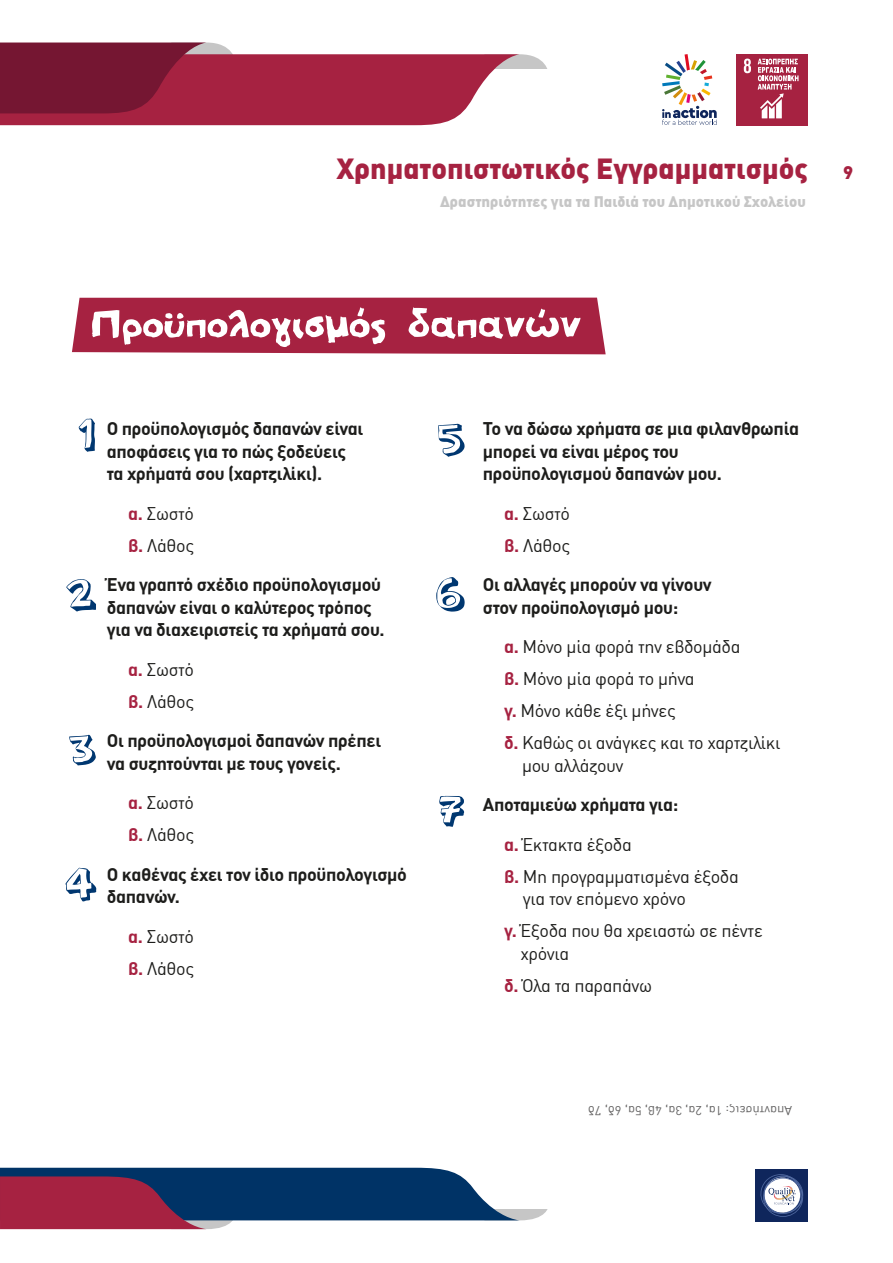
<style>
.page{position:relative;width:893px;height:1263px;background:#fff}
.page>*{position:absolute;margin:0;border:0;box-sizing:border-box;transform-origin:0 0}
.t1{font:54px "PF Amateur Flat Solid";color:#fff}
.t2{font:54px "PF Amateur Thin Shadow";color:#003770}
.t3{font:900 28.5px "DIN Greek";color:#a62241}
.t4{font:700 18px/22.5px "DIN Greek";letter-spacing:-.02em;color:#1d1d1b}
.t5{font:18px/32px "DIN Greek";letter-spacing:-.02em;color:#1d1d1b}
.t6{font:900 15px "DIN Greek";color:#c6c6c6}
.t7{font:12.75px "DIN Greek";color:#646363}
.s1{font-size:18px}
.s2{font-weight:700;color:#a62241}
.s3{color:#a62241}
.s4{font-weight:400}
</style>
<div class="page">
<svg style="left:0;top:43px;width:547px;height:82px"></svg>
<svg style="left:0;top:1168px;width:548px;height:61px"></svg>
<div style="left:756px;top:1169px;width:52px;height:52px;background:#0f265c"></div>
<svg style="left:760px;top:1174px;width:44px;height:43px"></svg>
<div style="left:737px;top:54px;width:71px;height:71px;background:#a62241"></div>
<svg style="left:744px;top:59px;width:7px;height:14px"></svg>
<svg style="left:758px;top:59px;width:40px;height:59px"></svg>
<svg style="left:662px;top:54px;width:55px;height:71px"></svg>
<div style="left:72px;top:298px;width:534px;height:56px;background:#a62241"></div>
<h2 class="t3" style="left:337px;top:152px;width:518px">Χρηματοπιστωτικός Εγγραμματισμός <span class="s1">9</span></h2>
<p class="t6" style="left:440px;top:192px;width:367px">Δραστηριότητες για τα Παιδιά του Δημοτικού Σχολείου</p>
<h1 class="t1" style="left:91px;top:296px;width:492px">Προϋπολογισμός δαπανών</h1>
<h1 class="t2" style="left:78px;top:406px;width:20px">1</h1>
<h1 class="t2" style="left:66px;top:566px;width:32px">2</h1>
<h1 class="t2" style="left:69px;top:720px;width:29px">3</h1>
<h1 class="t2" style="left:65px;top:856px;width:33px">4</h1>
<p class="t4" style="left:107px;top:417px;width:258px">Ο προϋπολογισμός δαπανών είναι αποφάσεις για το πώς ξοδεύεις τα χρήματά σου (χαρτζιλίκι).</p>
<p class="t5" style="left:128px;top:497px;width:68px"><span class="s2">α.</span> Σωστό <span class="s2">β.</span> Λάθος</p>
<p class="t4" style="left:107px;top:573px;width:279px">Ένα γραπτό σχέδιο προϋπολογισμού δαπανών είναι ο καλύτερος τρόπος για να διαχειριστείς τα χρήματά σου.</p>
<p class="t5" style="left:128px;top:653px;width:68px"><span class="s2">α.</span> Σωστό <span class="s2">β.</span> Λάθος</p>
<p class="t4" style="left:107px;top:729px;width:276px">Οι προϋπολογισμοί δαπανών πρέπει να συζητούνται με τους γονείς.</p>
<p class="t5" style="left:128px;top:787px;width:68px"><span class="s2">α.</span> Σωστό <span class="s2">β.</span> Λάθος</p>
<p class="t4" style="left:107px;top:863px;width:302px">Ο καθένας έχει τον ίδιο προϋπολογισμό δαπανών.</p>
<p class="t5" style="left:128px;top:920px;width:68px"><span class="s2">α.</span> Σωστό <span class="s2">β.</span> Λάθος</p>
<h1 class="t2" style="left:438px;top:412px;width:28px">5</h1>
<h1 class="t2" style="left:436px;top:566px;width:30px">6</h1>
<h1 class="t2" style="left:438px;top:781px;width:28px">7</h1>
<p class="t4" style="left:483px;top:417px;width:318px">Το να δώσω χρήματα σε μια φιλανθρωπία μπορεί να είναι μέρος του προϋπολογισμού δαπανών μου.</p>
<p class="t5" style="left:504px;top:497px;width:68px"><span class="s2">α.</span> Σωστό <span class="s2">β.</span> Λάθος</p>
<p class="t4" style="left:483px;top:573px;width:230px">Οι αλλαγές μπορούν να γίνουν στον προϋπολογισμό μου:</p>
<p class="t5" style="left:504px;top:631px;width:278px"><span class="s2">α.</span> Μόνο μία φορά την εβδομάδα<br><span class="s2">β.</span> Μόνο μία φορά το μήνα<br><span class="s2">γ.</span> Μόνο κάθε έξι μήνες<br><span class="s2">δ.</span> Καθώς οι ανάγκες και το χαρτζιλίκι</p>
<p class="t5" style="left:522px;top:749px;width:103px">μου αλλάζουν</p>
<p class="t4" style="left:504px;top:785px;width:176px;line-height:39.5px;text-indent:-21px">Αποταμιεύω χρήματα για: <span class="s3">α.</span> <span class="s4">Έκτακτα έξοδα</span></p>
<p class="t5" style="left:523px;top:865px;width:218px;line-height:22.5px;text-indent:-19px"><span class="s2">β.</span> Μη προγραμματισμένα έξοδα για τον επόμενο χρόνο</p>
<p class="t5" style="left:521px;top:920px;width:244px;line-height:22.5px;text-indent:-16px"><span class="s2">γ.</span> Έξοδα που θα χρειαστώ σε πέντε χρόνια</p>
<p class="t5" style="left:504px;top:969px;width:149px"><span class="s2">δ.</span> Όλα τα παραπάνω</p>
<p class="t7" style="left:792px;top:1118px;width:206px;rotate:-180deg">Απαντήσεις: 1α, 2α, 3α, 4β, 5α, 6δ, 7δ</p>
</div>
